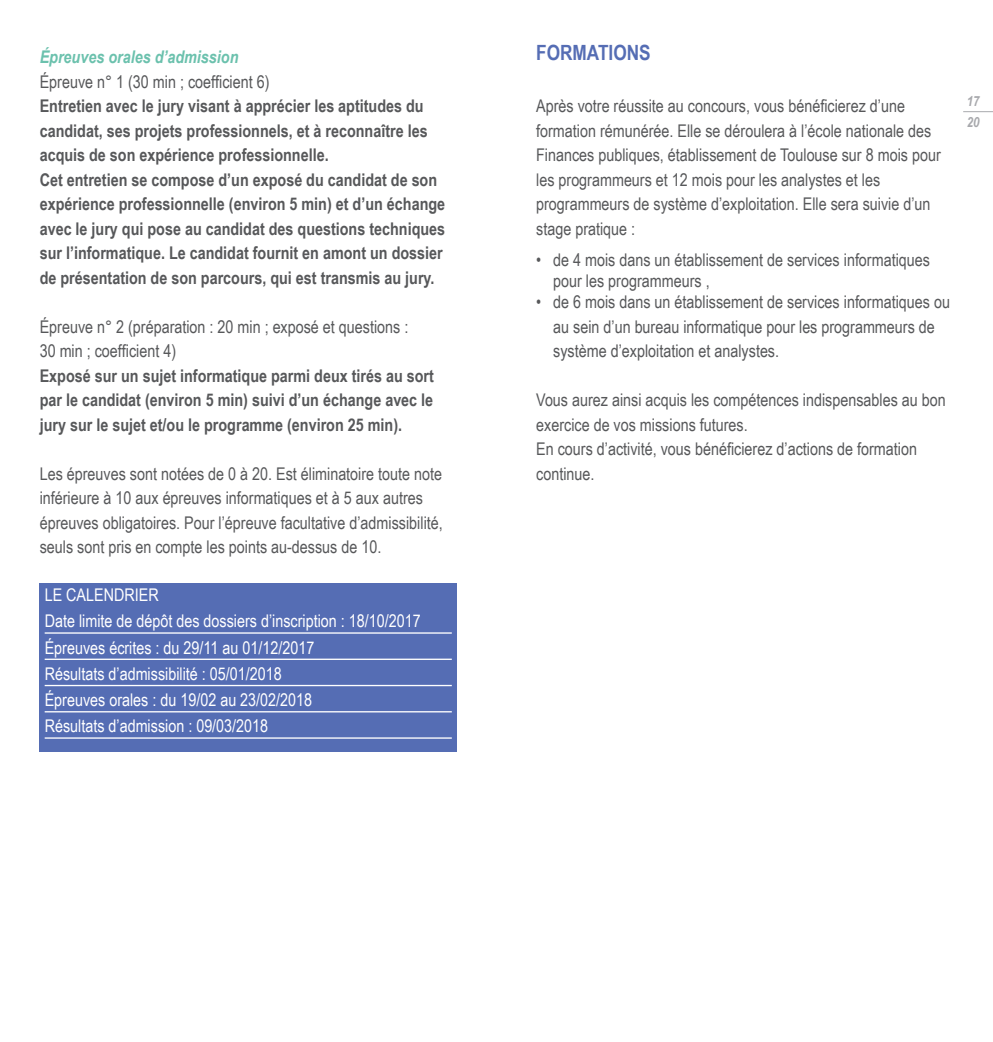
<style>
.page{position:relative;width:993px;height:1042px;background:#fff}
.page>*{position:absolute;margin:0;border:0;box-sizing:border-box;transform-origin:0 0}
.TITRE_ARIAL_B12{font:700 21px "Arial Narrow";color:#556db4}
.cdt{font:17.5px/24.5px "Arial Narrow";color:#57585a}
.cdt-2{font:700 17.5px/24.5px "Arial Narrow";color:#57585a}
.tableau_texte_blanc{font:17.5px "Arial Narrow";color:#fff}
.SOUS_TITRE_BOLD_ITA{font:italic 700 17.5px "Arial Narrow";color:#6bc1ad}
.titre_tableau{font:17.5px "Arial Narrow";color:#fff}
.cdt-3{font:italic 700 14px "Arial Narrow";color:#a8a9ad}
</style>
<div class="page">
<div style="left:40px;top:583px;width:416px;height:169px;background:#556db4"></div>
<hr style="left:45px;top:632px;width:406px;height:2px;background:#fff">
<hr style="left:45px;top:658px;width:406px;height:2px;background:#fff">
<hr style="left:45px;top:685px;width:406px;height:1px;background:#fff">
<hr style="left:45px;top:711px;width:406px;height:1px;background:#fff">
<hr style="left:45px;top:737px;width:406px;height:2px;background:#fff">
<hr style="left:962px;top:111px;width:30px;height:1px;background:#a8a9ad">
<p class="SOUS_TITRE_BOLD_ITA" style="left:40px;top:44px;width:200px">Épreuves orales d’admission</p>
<p class="cdt" style="left:40px;top:68px;width:231px">Épreuve n° 1 (30 min ; coefficient 6)</p>
<p class="cdt-2" style="left:40px;top:93px;width:389px">Entretien avec le jury visant à apprécier les aptitudes du candidat, ses projets professionnels, et à reconnaître les acquis de son expérience professionnelle.</p>
<p class="cdt-2" style="left:40px;top:166px;width:407px">Cet entretien se compose d’un exposé du candidat de son expérience professionnelle (environ 5 min) et d’un échange avec le jury qui pose au candidat des questions techniques sur l’informatique. Le candidat fournit en amont un dossier de présentation de son parcours, qui est transmis au jury.</p>
<p class="cdt" style="left:40px;top:313px;width:370px">Épreuve n° 2 (préparation : 20 min ; exposé et questions :<br>30 min ; coefficient 4)</p>
<p class="cdt-2" style="left:40px;top:362px;width:395px;text-align:justify">Exposé sur un sujet informatique parmi deux tirés au sort par le candidat (environ 5 min) suivi d’un échange avec le jury sur le sujet et/ou le programme (environ 25 min).</p>
<p class="cdt" style="left:40px;top:460px;width:404px">Les épreuves sont notées de 0 à 20. Est éliminatoire toute note inférieure à 10 aux épreuves informatiques et à 5 aux autres épreuves obligatoires. Pour l’épreuve facultative d’admissibilité, seuls sont pris en compte les points au-dessus de 10.</p>
<p class="titre_tableau" style="left:45px;top:582px;width:116px">LE CALENDRIER</p>
<p class="tableau_texte_blanc" style="left:45px;top:608px;width:377px">Date limite de dépôt des dossiers d’inscription : 18/10/2017</p>
<p class="tableau_texte_blanc" style="left:45px;top:634px;width:271px">Épreuves écrites : du 29/11 au 01/12/2017</p>
<p class="tableau_texte_blanc" style="left:45px;top:661px;width:238px">Résultats d’admissibilité : 05/01/2018</p>
<p class="tableau_texte_blanc" style="left:45px;top:687px;width:269px">Épreuves orales : du 19/02 au 23/02/2018</p>
<p class="tableau_texte_blanc" style="left:45px;top:713px;width:225px">Résultats d’admission : 09/03/2018</p>
<p class="TITRE_ARIAL_B12" style="left:536px;top:36px;width:116px">FORMATIONS</p>
<p class="cdt" style="left:536px;top:93px;width:406px">Après votre réussite au concours, vous bénéficierez d’une formation rémunérée. Elle se déroulera à l’école nationale des Finances publiques, établissement de Toulouse sur 8 mois pour les programmeurs et 12 mois pour les analystes et les programmeurs de système d’exploitation. Elle sera suivie d’un stage pratique :</p>
<p class="cdt" style="left:553px;top:249px;width:378px;line-height:21px;text-indent:-17px">• de 4 mois dans un établissement de services informatiques pour les programmeurs ,</p>
<p class="cdt" style="left:553px;top:289px;width:398px;text-indent:-17px">• de 6 mois dans un établissement de services informatiques ou au sein d’un bureau informatique pour les programmeurs de système d’exploitation et analystes.</p>
<p class="cdt" style="left:536px;top:387px;width:411px">Vous aurez ainsi acquis les compétences indispensables au bon exercice de vos missions futures.</p>
<p class="cdt" style="left:536px;top:436px;width:382px">En cours d’activité, vous bénéficierez d’actions de formation continue.</p>
<p class="cdt-3" style="left:966px;top:91px;width:14px">17</p>
<p class="cdt-3" style="left:966px;top:112px;width:14px">20</p>
</div>
